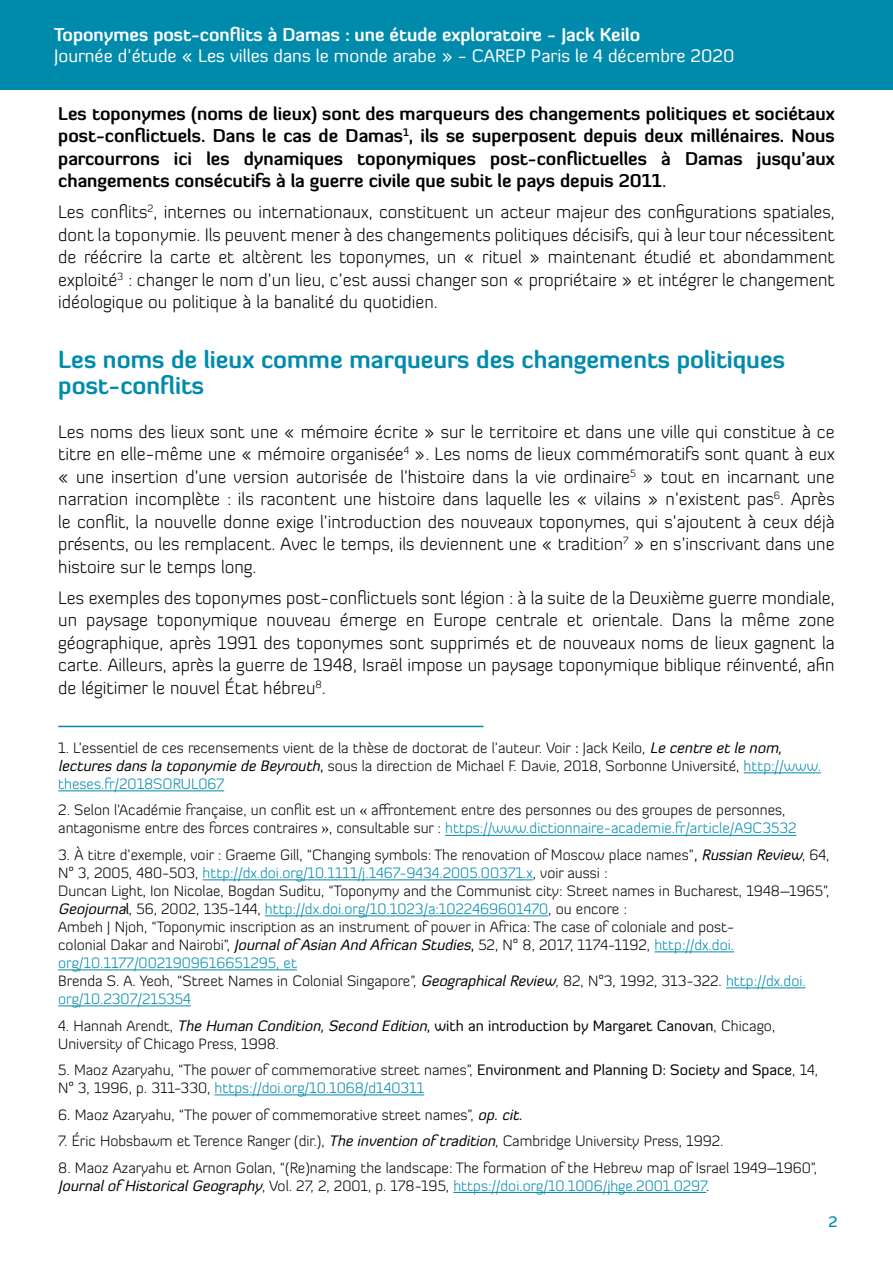
<style>
.page{position:relative;width:893px;height:1263px;background:#fff}
.page>*{position:absolute;margin:0;border:0;box-sizing:border-box;transform-origin:0 0}
.t1{font:700 24px/26px "Diavlo";color:#008bad}
.t2{font:300 18px/22.5px "Diavlo";color:#000;text-align:justify}
.t3{font:700 18px/22.5px "Diavlo";color:#000;text-align:justify}
.t4{font:18px "Diavlo";color:#fff}
.t5{font:700 18px "Diavlo";color:#fff}
.t6{font:300 15px/18px "Diavlo";color:#000}
.t7{font:500 15px "Diavlo";color:#008bad}
.s1{font-family:"Arial";font-weight:400}
.s2{font-weight:400}
.s3{font-weight:400;font-style:italic}
.s4{color:#008bad}
.s5{font-family:"Times New Roman";font-weight:400}
</style>
<div class="page">
<div style="left:0;top:0;width:893px;height:89px;background:#008bad"></div>
<hr style="left:58px;top:726px;width:425px;height:1px;background:#008bad">
<hr style="left:744px;top:772px;width:77px;height:1px;background:#008bad">
<hr style="left:58px;top:790px;width:166px;height:1px;background:#008bad">
<hr style="left:445px;top:835px;width:351px;height:1px;background:#008bad">
<hr style="left:203px;top:879px;width:330px;height:1px;background:#008bad">
<hr style="left:265px;top:915px;width:283px;height:1px;background:#008bad">
<hr style="left:654px;top:951px;width:80px;height:1px;background:#008bad">
<hr style="left:58px;top:969px;width:239px;height:1px;background:#008bad">
<hr style="left:726px;top:987px;width:80px;height:1px;background:#008bad">
<hr style="left:58px;top:1005px;width:133px;height:1px;background:#008bad">
<hr style="left:215px;top:1094px;width:209px;height:1px;background:#008bad">
<hr style="left:453px;top:1192px;width:253px;height:1px;background:#008bad">
<p class="t5" style="left:54px;top:23px;width:588px">Toponymes post-conflits à Damas : une étude exploratoire - Jack Keilo</p>
<p class="t4" style="left:54px;top:45px;width:682px">Journée d’étude « Les villes dans le monde arabe » - CAREP Paris le 4 décembre 2020</p>
<p class="t3" style="left:58px;top:102px;width:778px">Les toponymes (noms de lieux) sont des marqueurs des changements politiques et sociétaux post-conflictuels. Dans le cas de Damas<sup>1</sup>, ils se superposent depuis deux millénaires. Nous parcourrons ici les dynamiques toponymiques post-conflictuelles à Damas jusqu’aux changements consécutifs à la guerre civile que subit le pays depuis 2011<span class="s1">.</span></p>
<p class="t2" style="left:58px;top:201px;width:778px">Les conflits<sup>2</sup>, internes ou internationaux, constituent un acteur majeur des configurations spatiales, dont la toponymie. Ils peuvent mener à des changements politiques décisifs, qui à leur tour nécessitent de réécrire la carte et altèrent les toponymes, un « rituel » maintenant étudié et abondamment exploité<sup>3</sup> : changer le nom d’un lieu, c’est aussi changer son « propriétaire » et intégrer le changement idéologique ou politique à la banalité du quotidien.</p>
<h1 class="t1" style="left:58px;top:346px;width:728px">Les noms de lieux comme marqueurs des changements politiques post-conflits</h1>
<p class="t2" style="left:58px;top:420px;width:778px">Les noms des lieux sont une « mémoire écrite » sur le territoire et dans une ville qui constitue à ce titre en elle-même une « mémoire organisée<sup>4</sup> ». Les noms de lieux commémoratifs sont quant à eux « une insertion d’une version autorisée de l’histoire dans la vie ordinaire<sup>5</sup> » tout en incarnant une narration incomplète : ils racontent une histoire dans laquelle les « vilains » n’existent pas<sup>6</sup>. Après le conflit, la nouvelle donne exige l’introduction des nouveaux toponymes, qui s’ajoutent à ceux déjà présents, ou les remplacent. Avec le temps, ils deviennent une « tradition<sup>7</sup> » en s’inscrivant dans une histoire sur le temps long.</p>
<p class="t2" style="left:58px;top:586px;width:778px">Les exemples des toponymes post-conflictuels sont légion : à la suite de la Deuxième guerre mondiale, un paysage toponymique nouveau émerge en Europe centrale et orientale. Dans la même zone géographique, après 1991 des toponymes sont supprimés et de nouveaux noms de lieux gagnent la carte. Ailleurs, après la guerre de 1948, Israël impose un paysage toponymique biblique réinventé, afin de légitimer le nouvel État hébreu<sup>8</sup>.</p>
<p class="t6" style="left:58px;top:739px;width:764px">1. L’essentiel de ces recensements vient de la thèse de doctorat de l’auteur. Voir <span class="s2">:</span> Jack Keilo, <span class="s3">Le centre etle nom, lectures dans la toponymie de Beyrouth</span><span class="s2">,</span> sous la direction de Michael F. Davie, 2018, Sorbonne Université, <span class="s4">http://www. theses.fr/2018SORUL067</span></p>
<p class="t6" style="left:58px;top:801px;width:740px">2. Selon l’Académie française, un conflit est un <span class="s5">«</span> affrontement entre des personnes ou des groupes de personnes, antagonisme entre des forces contraires <span class="s5">»</span>, consultable sur : <span class="s4">https://www.dictionnaire-academie.fr/article/A9C3532</span></p>
<p class="t6" style="left:58px;top:846px;width:773px">3. À titre d’exemple, voir : Graeme Gill, “Changing symbols: The renovation of Moscow place names”<span class="s2">,</span> <span class="s3">Russian Review</span>, 64, N° 3, 2005, 480-503, <span class="s4">http://dx.doi.org/10.1111/j.1467-9434.2005.00371.x</span>, voir aussi :<br>Duncan Light, Ion Nicolae, Bogdan Suditu, “Toponymy and the Communist city: Street names in Bucharest, 1948–1965”, <span class="s3">Geojourna</span><span class="s2">l</span>, 56, 2002, 135-144, <span class="s4">http://dx.doi.org/10.1023/a:1022469601470</span>, ou encore :<br>Ambeh J Njoh, “Toponymic inscription as an instrument of power in Africa: The case of coloniale and post-<br>colonial Dakar and Nairobi”, <span class="s3">Journalof Asian And African Studies</span><span class="s2">,</span> 52, N° 8, 2017, 1174-1192, <span class="s4">http://dx.doi. org/10.1177/0021909616651295, et<br></span>Brenda S. A. Yeoh, “Street Names in Colonial Singapore”, <span class="s3">GeographicalReview</span>, 82, N°3, 1992, 313-322. <span class="s4">http://dx.doi. org/10.2307/215354</span></p>
<p class="t6" style="left:58px;top:1016px;width:718px">4. Hannah Arendt, <span class="s3">The Human Condition,Second Edition</span><span class="s2">, with an introduction by Margaret Canovan</span>, Chicago,<br>University of Chicago Press, 1998.</p>
<p class="t6" style="left:58px;top:1061px;width:761px">5. Maoz Azaryahu, “The power of commemorative street names”, <span class="s2">Environment and Planning D: Society and Space</span>, 14,<br>N° 3, 1996, p. 311-330, <span class="s4">https://doi.org/10.1068/d140311</span></p>
<p class="t6" style="left:58px;top:1105px;width:469px">6. Maoz Azaryahu, “The power of commemorative street names”, <span class="s3">op.cit.</span></p>
<p class="t6" style="left:58px;top:1132px;width:667px">7. Éric Hobsbawm et Terence Ranger (dir.), <span class="s3">The invention of tradition</span>, Cambridge University Press, 1992.</p>
<p class="t6" style="left:58px;top:1158px;width:760px">8. Maoz Azaryahu et Arnon Golan, “(Re)naming the landscape: The formation of the Hebrew map of Israel 1949–1960”,<br><span class="s3">Journalof HistoricalGeography</span>, Vol. 27, 2, 2001, p. 178-195, <span class="s4">https://doi.org/10.1006/jhge.2001.0297</span>.</p>
<p class="t7" style="left:828px;top:1212px;width:11px">2</p>
</div>
